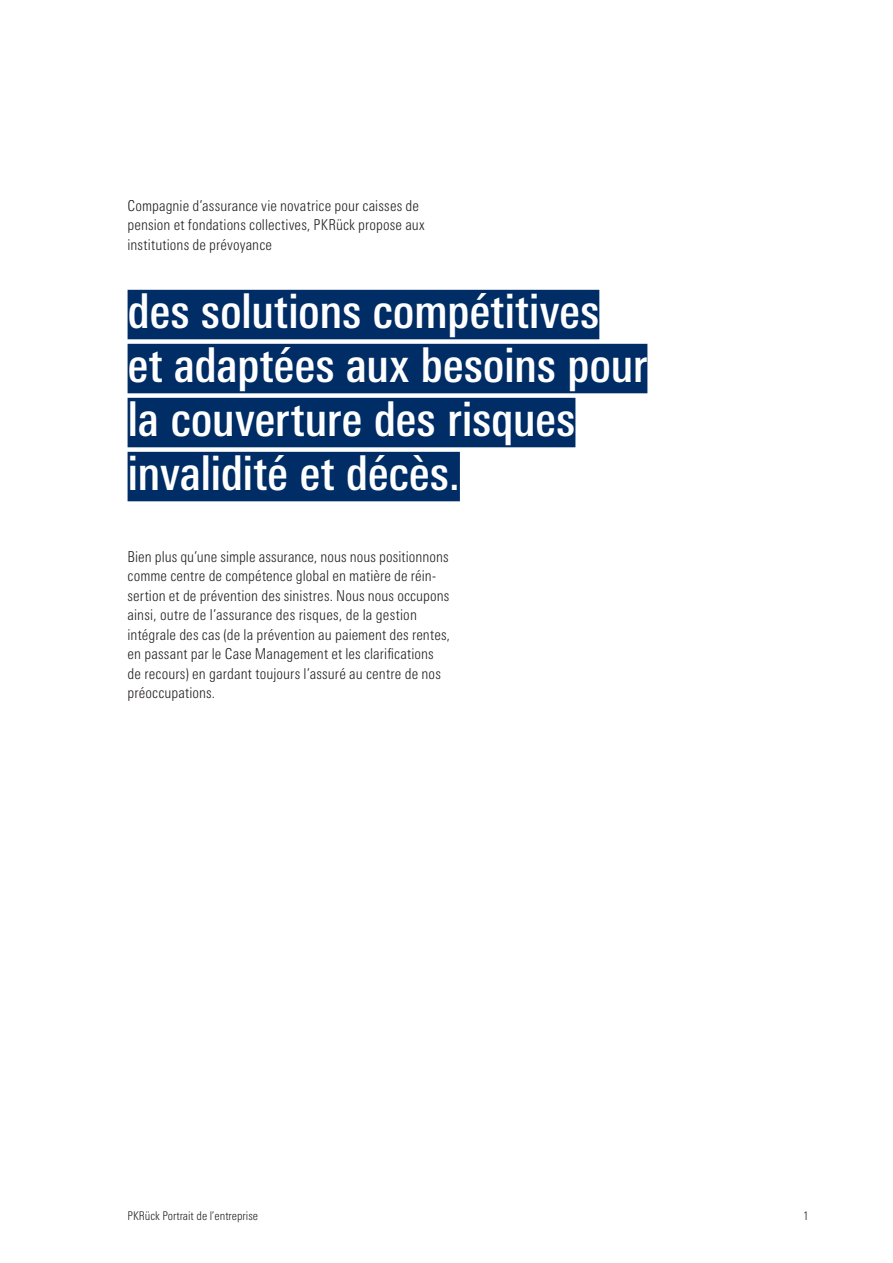
<style>
.page{position:relative;width:893px;height:1263px;background:#fff}
.page>*{position:absolute;margin:0;border:0;box-sizing:border-box;transform-origin:0 0}
.t1{font:500 condensed 48px/54px "Linotype Univers";letter-spacing:-.005em;color:#fff}
.t2{font:300 condensed 15px/19.5px "Linotype Univers";letter-spacing:.005em;color:#231f20}
.t3{font:300 condensed 12px "Linotype Univers";color:#231f20}
</style>
<div class="page">
<div style="left:128px;top:290px;width:471px;height:49px;background:#002d66"></div>
<div style="left:128px;top:344px;width:519px;height:49px;background:#002d66"></div>
<div style="left:128px;top:398px;width:447px;height:49px;background:#002d66"></div>
<div style="left:128px;top:452px;width:332px;height:49px;background:#002d66"></div>
<p class="t2" style="left:128px;top:196px;width:299px">Compagnie d’assurance vie novatrice pour caisses de pension et fondations collectives, PKRück propose aux institutions de prévoyance</p>
<h1 class="t1" style="left:128px;top:284px;width:521px">des solutions compétitives<br>et adaptées aux besoins pour la couverture des risques invalidité et décès.</h1>
<p class="t2" style="left:128px;top:547px;width:324px">Bien plus qu’une simple assurance, nous nous positionnons comme centre de compétence global en matière de réin&shy;sertion et de prévention des sinistres. Nous nous occupons ainsi, outre de l’assurance des risques, de la gestion intégrale des cas (de la prévention au paiement des rentes, en passant par le Case Management et les clarifications de recours) en gardant toujours l’assuré au centre de nos préoccupations.</p>
<p class="t3" style="left:128px;top:1209px;width:132px">PKRück Portrait de l’entreprise</p>
<p class="t3" style="left:803px;top:1209px;width:7px">1</p>
</div>
